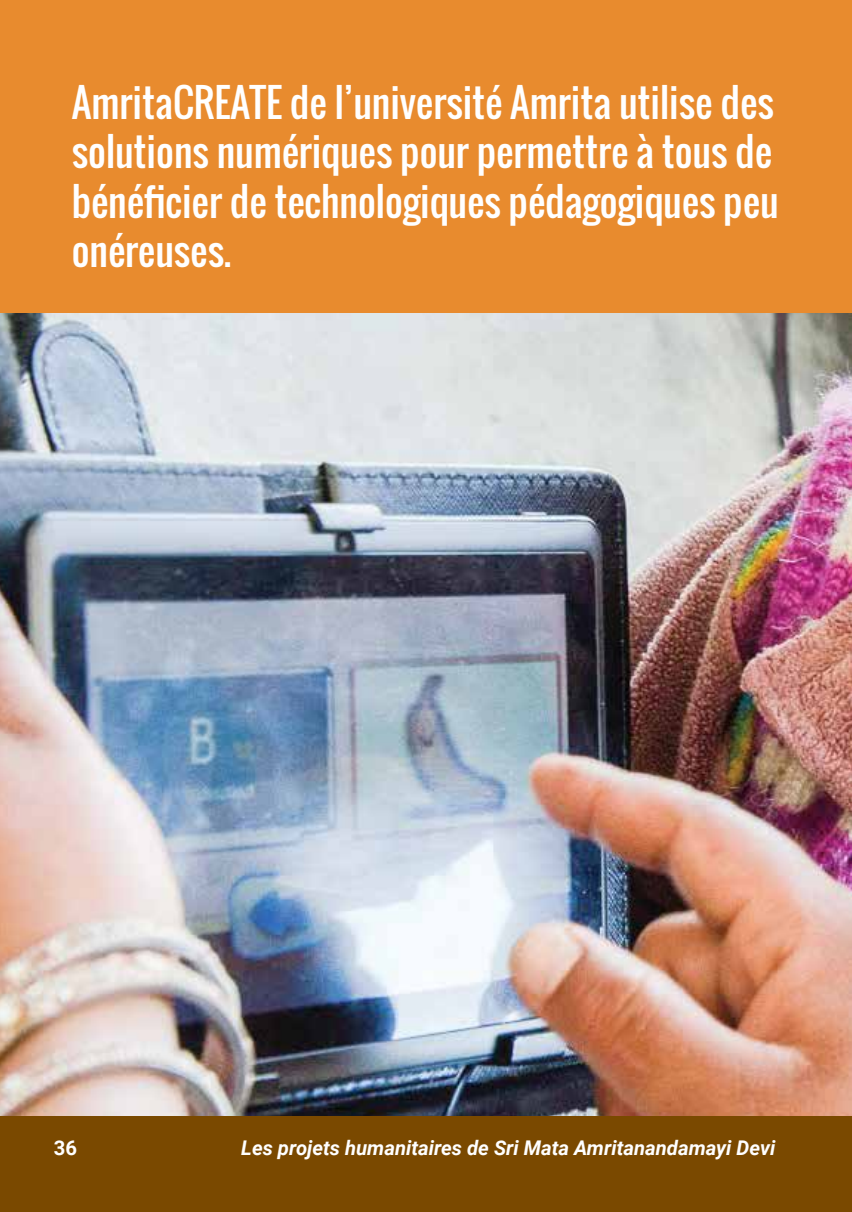
<style>
.page{position:relative;width:852px;height:1212px;background:#fff}
.page>*{position:absolute;margin:0;border:0;box-sizing:border-box;transform-origin:0 0}
.t1{font:38.25px/49.5px "Oswald";color:#fff}
.t2{font:italic 700 20.25px "Roboto";color:#fff}
.t3{font:700 20.25px "Roboto";color:#fff}
</style>
<div class="page">
<img style="left:0;top:312px;width:851px;height:804px">
<div style="left:0;top:0;width:851px;height:312px;background:#e88b2e"></div>
<div style="left:0;top:1116px;width:851px;height:96px;background:#7a4900"></div>
<hr style="left:851px;top:1116px;width:1px;height:96px;background:#7a4900">
<p class="t1" style="left:72px;top:78px;width:708px">AmritaCREATE de l’université Amrita utilise des solutions numériques pour permettre à tous de bénéficier de technologiques pédagogiques peu onéreuses.</p>
<p class="t3" style="left:54px;top:1134px;width:25px">36</p>
<p class="t2" style="left:241px;top:1134px;width:535px">Les projets humanitaires de Sri Mata Amritanandamayi Devi</p>
</div>
